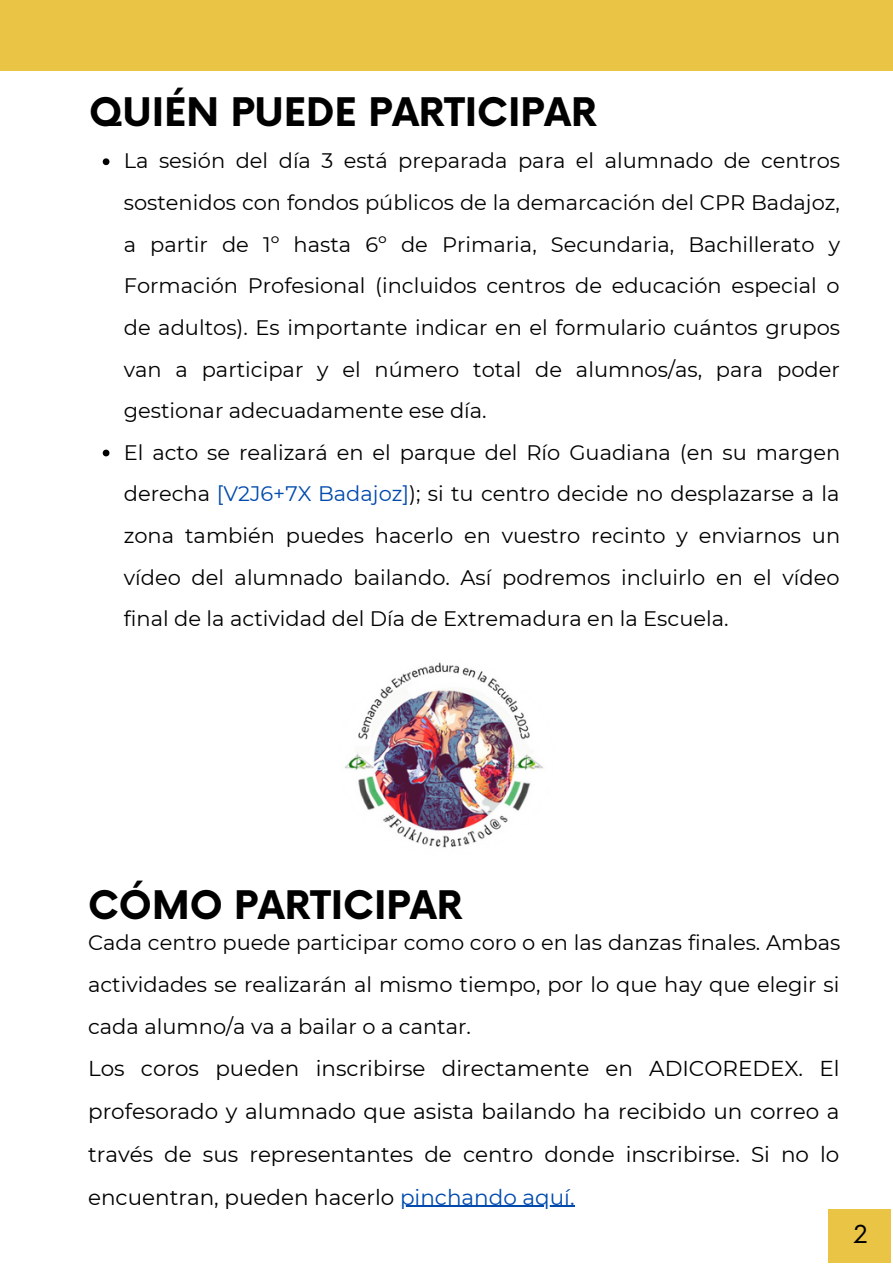
<style>
.page{position:relative;width:893px;height:1264px;background:#fff}
.page>*{position:absolute;margin:0;border:0;box-sizing:border-box;transform-origin:0 0}
.t1{font:700 38.4px "Now";color:#000}
.t2{font:24.15px "Now";color:#000}
.t3{font:21.45px/42.8px "Montserrat";color:#000;text-align:justify}
.t4{font:21px/41.5px "Montserrat";color:#000}
.s1{color:#004aad}
</style>
<div class="page">
<div style="left:0;top:0;width:892px;height:71px;background:#eac445"></div>
<div style="left:828px;top:1209px;width:62px;height:53px;background:#eac445"></div>
<svg style="left:103px;top:158px;width:6px;height:7px"></svg>
<svg style="left:103px;top:449px;width:6px;height:7px"></svg>
<hr style="left:400px;top:1205px;width:174px;height:1px;background:#004aad">
<img style="left:344px;top:662px;width:199px;height:186px">
<h1 class="t1" style="left:89px;top:91px;width:509px">QUIÉN PUEDE PARTICIPAR</h1>
<p class="t4" style="left:124px;top:140px;width:718px">La sesión del día 3 está preparada para el alumnado de centros sostenidos con fondos públicos de la demarcación del CPR Badajoz, a partir de 1º hasta 6º de Primaria, Secundaria, Bachillerato y Formación Profesional (incluidos centros de educación especial o de adultos). Es importante indicar en el formulario cuántos grupos van a participar y el número total de alumnos/as, para poder gestionar adecuadamente ese día.<br>El acto se realizará en el parque del Río Guadiana (en su margen derecha <span class="s1">[V2J6+7X Badajoz]</span>); si tu centro decide no desplazarse a la zona también puedes hacerlo en vuestro recinto y enviarnos un vídeo del alumnado bailando. Así podremos incluirlo en el vídeo final de la actividad del Día de Extremadura en la Escuela.</p>
<h1 class="t1" style="left:88px;top:884px;width:376px">CÓMO PARTICIPAR</h1>
<p class="t4" style="left:88px;top:922px;width:753px;text-align:justify">Cada centro puede participar como coro o en las danzas finales. Ambas actividades se realizarán al mismo tiempo, por lo que hay que elegir si cada alumno/a va a bailar o a cantar.</p>
<p class="t3" style="left:88px;top:1047px;width:753px">Los coros pueden inscribirse directamente en ADICOREDEX. El profesorado y alumnado que asista bailando ha recibido un correo a través de sus representantes de centro donde inscribirse. Si no lo encuentran, pueden hacerlo <span class="s1">pinchando aquí.</span></p>
<p class="t2" style="left:853px;top:1220px;width:16px">2</p>
</div>
